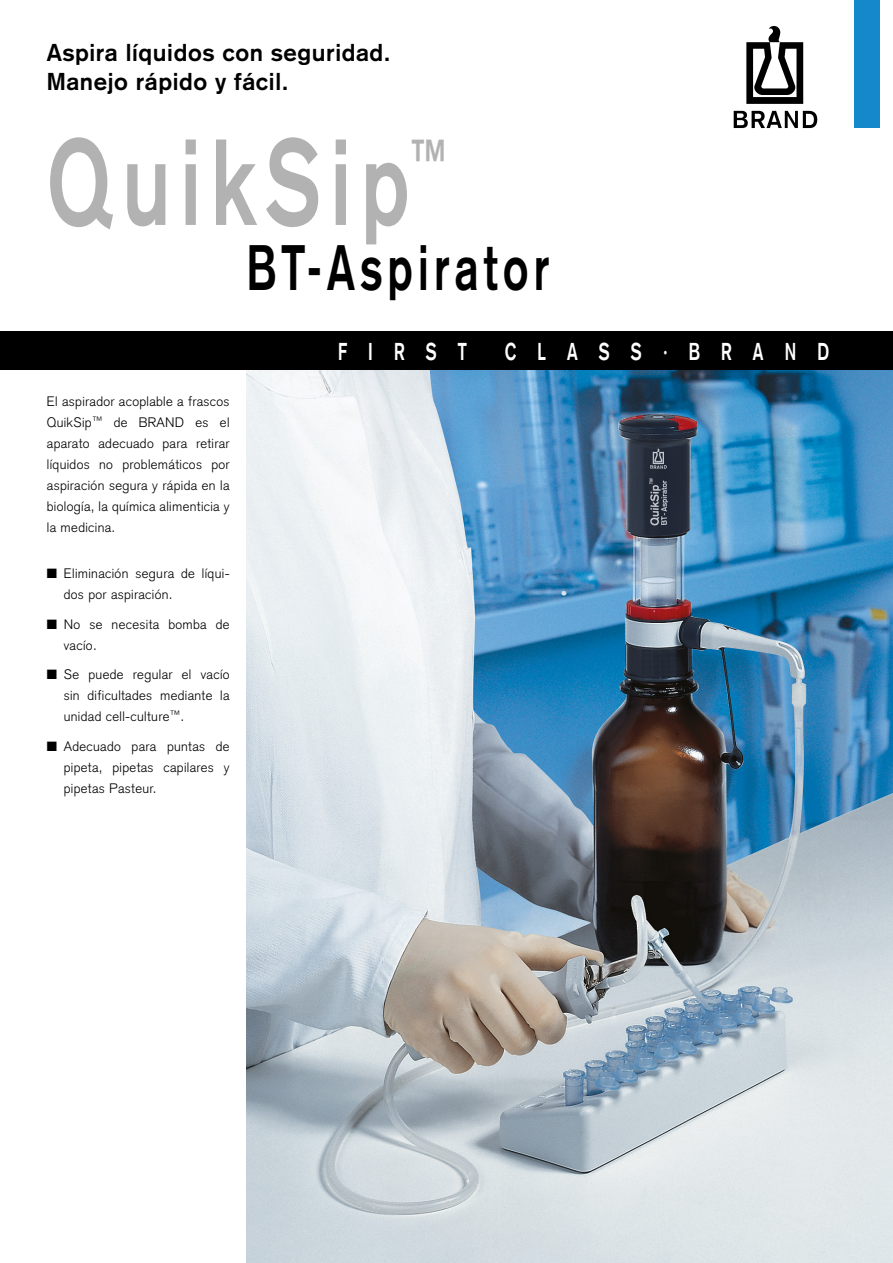
<style>
.page{position:relative;width:893px;height:1263px;background:#fff}
.page>*{position:absolute;margin:0;border:0;box-sizing:border-box;transform-origin:0 0}
.t1{font:700 120px "Akzidenz Grotesk";letter-spacing:.12em;color:#b3b2b2;scale:.7 1}
.t2{font:700 63px "Akzidenz Grotesk";letter-spacing:.12em;color:#000;scale:.7 1}
.t3{font:700 52.5px "Akzidenz Grotesk";color:#b3b2b2;scale:.7 1}
.t4{font:700 24px/28.8px "Akzidenz Grotesk";letter-spacing:.025em;color:#000}
.t5{font:700 24px "Akzidenz Grotesk";letter-spacing:1.26em;color:#fff;scale:.7 1}
.t6{font:300 13.5px/21px "Akzidenz Grotesk";letter-spacing:.025em;color:#000;text-align:justify}
</style>
<div class="page">
<img style="left:247px;top:370px;width:646px;height:893px">
<div style="left:855px;top:0;width:25px;height:128px;background:#1488ca"></div>
<img style="left:733px;top:26px;width:84px;height:102px">
<div style="left:0;top:332px;width:893px;height:38px;background:#000"></div>
<h3 class="t4" style="left:47px;top:38px;width:345px">Aspira líquidos con seguridad.<br>Manejo rápido y fácil.</h3>
<h1 class="t1" style="left:47px;top:112px;width:519px">QuikSip</h1>
<h3 class="t3" style="left:411px;top:127px;width:53px">™</h3>
<h2 class="t2" style="left:247px;top:231px;width:434px">BT-Aspirator</h2>
<p class="t6" style="left:47px;top:390px;width:184px">El aspirador acoplable a frascos QuikSip<sup>™</sup> de BRAND es el aparato adecuado para retirar líquidos no problemáticos por aspiración segura y rápida en la biología, la química alimenticia y la medicina.</p>
<p class="t6" style="left:64px;top:563px;width:167px;text-indent:-17px">■ Eliminación segura de líqui&shy;dos por aspiración.</p>
<p class="t6" style="left:64px;top:613px;width:167px;text-indent:-17px">■ No se necesita bomba de vacío.</p>
<p class="t6" style="left:64px;top:664px;width:167px;text-indent:-17px">■ Se puede regular el vacío sin dificultades mediante la unidad cell-culture<sup>™</sup>.</p>
<p class="t6" style="left:64px;top:735px;width:167px;text-indent:-17px">■ Adecuado para puntas de pipeta, pipetas capilares y pipetas Pasteur.</p>
<h3 class="t5" style="left:338px;top:337px;width:186px">FIRST</h3>
<h3 class="t5" style="left:505px;top:337px;width:465px">CLASS·BRAND</h3>
</div>
